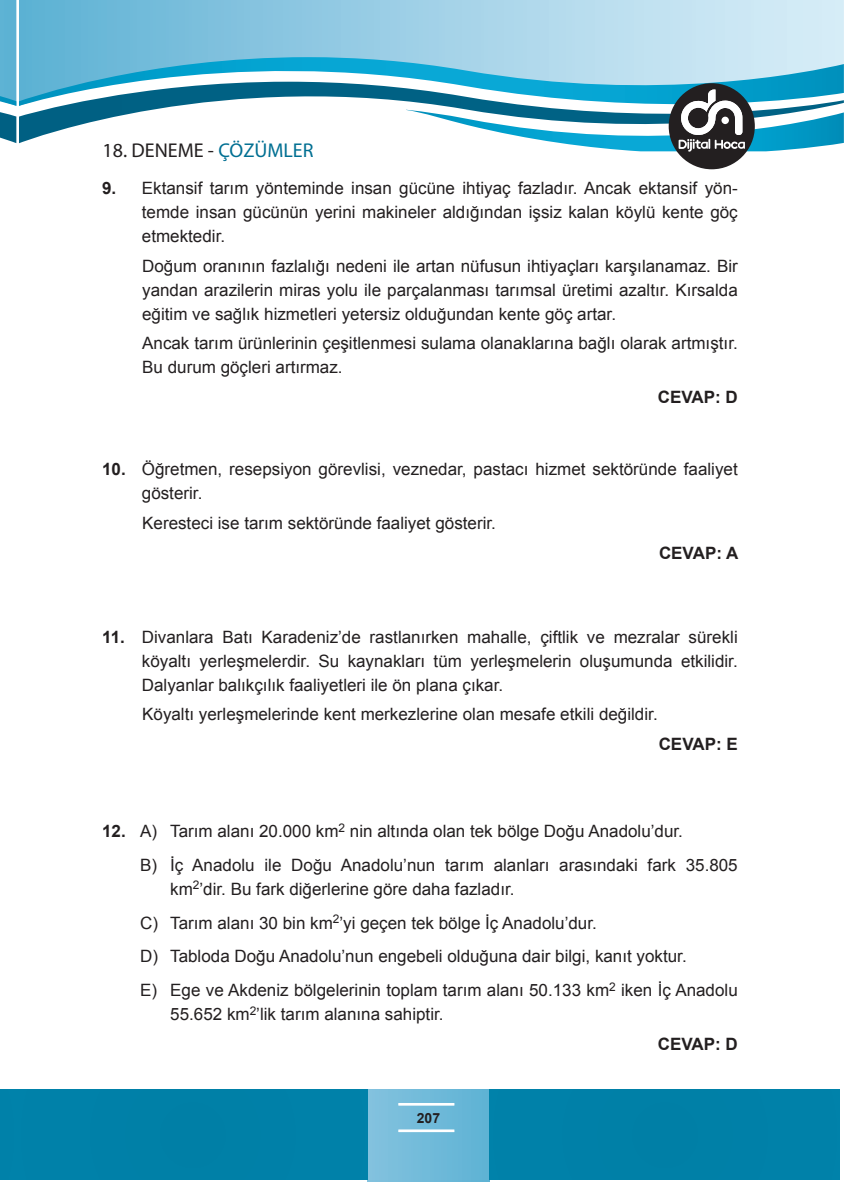
<style>
.page{position:relative;width:857px;height:1197px;background:#fff}
.page>*{position:absolute;margin:0;border:0;box-sizing:border-box;transform-origin:0 0}
.t1{font:20px "Myriad Pro";color:#231f20}
.t2{font:17px/24px "Arial";color:#231f20}
.t3{font:700 17px "Arial";color:#231f20}
.t4{font:700 14px "Arial";color:#231f20}
.s1{color:#006f92}
.s2{font-weight:700}
</style>
<div class="page">
<svg style="left:0;top:0;width:16px;height:143px;background:#57a8c8"></svg>
<svg style="left:19px;top:0;width:824px;height:44px;background:#9ed0e6"></svg>
<svg style="left:19px;top:44px;width:824px;height:24px;background:#8fcce4"></svg>
<svg style="left:19px;top:68px;width:824px;height:75px"></svg>
<div style="left:367px;top:1089px;width:122px;height:92px;background:linear-gradient(to right,#85c3df,#5fb3d5)"></div>
<hr style="left:398px;top:1102px;width:56px;height:1px;background:#fff">
<hr style="left:398px;top:1103px;width:56px;height:1px;background:#fff">
<hr style="left:398px;top:1104px;width:56px;height:1px;background:#fff">
<hr style="left:398px;top:1129px;width:56px;height:1px;background:#fff">
<hr style="left:398px;top:1130px;width:56px;height:1px;background:#fff">
<hr style="left:398px;top:1131px;width:56px;height:1px;background:#fff">
<div style="left:17px;top:1089px;width:350px;height:90px;background:#0080a8"></div>
<div style="left:489px;top:1089px;width:350px;height:90px;background:#0080a8"></div>
<div style="left:0;top:1089px;width:17px;height:90px;background:#0081a9"></div>
<div style="left:668px;top:83px;width:86px;height:86px;background:#231f20;border-radius:50%"></div>
<svg style="left:406px;top:89px;width:437px;height:67px"></svg>
<p class="t1" style="left:103px;top:138px;width:212px">18. DENEME - <span class="s1">ÇÖZÜMLER</span></p>
<p class="t2" style="left:142px;top:176px;width:597px;text-align:justify;text-indent:-40px"><span class="s2">9.</span> Ektansif tarım yönteminde insan gücüne ihtiyaç fazladır. Ancak ektansif yön&shy;temde insan gücünün yerini makineler aldığından işsiz kalan köylü kente göç etmektedir.</p>
<p class="t2" style="left:142px;top:254px;width:596px;text-align:justify">Doğum oranının fazlalığı nedeni ile artan nüfusun ihtiyaçları karşılanamaz. Bir yandan arazilerin miras yolu ile parçalanması tarımsal üretimi azaltır. Kırsalda eğitim ve sağlık hizmetleri yetersiz olduğundan kente göç artar.</p>
<p class="t2" style="left:142px;top:331px;width:596px">Ancak tarım ürünlerinin çeşitlenmesi sulama olanaklarına bağlı olarak artmıştır.<br>Bu durum göçleri artırmaz.</p>
<p class="t3" style="left:657px;top:386px;width:81px">CEVAP: D</p>
<p class="t2" style="left:142px;top:457px;width:597px;text-indent:-40px"><span class="s2">10.</span> Öğretmen, resepsiyon görevlisi, veznedar, pastacı hizmet sektöründe faaliyet gösterir.</p>
<p class="t2" style="left:142px;top:511px;width:355px">Keresteci ise tarım sektöründe faaliyet gösterir.</p>
<p class="t3" style="left:658px;top:541px;width:81px">CEVAP: A</p>
<p class="t2" style="left:142px;top:624px;width:597px;text-align:justify;text-indent:-40px"><span class="s2">11.</span> Divanlara Batı Karadeniz’de rastlanırken mahalle, çiftlik ve mezralar sürekli köyaltı yerleşmelerdir. Su kaynakları tüm yerleşmelerin oluşumunda etkilidir.<br>Dalyanlar balıkçılık faaliyetleri ile ön plana çıkar.</p>
<p class="t2" style="left:142px;top:702px;width:516px">Köyaltı yerleşmelerinde kent merkezlerine olan mesafe etkili değildir.</p>
<p class="t3" style="left:658px;top:732px;width:81px">CEVAP: E</p>
<p class="t2" style="left:140px;top:814px;width:598px;line-height:33.6px;text-indent:-38px"><span class="s2">12.</span> A) Tarım alanı 20.000 km<sup>2</sup> nin altında olan tek bölge Doğu Anadolu’dur.<br>B) İç Anadolu ile Doğu Anadolu’nun tarım alanları arasındaki fark 35.805</p>
<p class="t2" style="left:140px;top:872px;width:598px;line-height:33.6px;text-indent:30px">km<sup>2</sup>’dir. Bu fark diğerlerine göre daha fazladır.<br>C) Tarım alanı 30 bin km<sup>2</sup>’yi geçen tek bölge İç Anadolu’dur.<br>D) Tabloda Doğu Anadolu’nun engebeli olduğuna dair bilgi, kanıt yoktur.<br>E) Ege ve Akdeniz bölgelerinin toplam tarım alanı 50.133 km<sup>2</sup> iken İç Anadolu</p>
<p class="t2" style="left:170px;top:1002px;width:275px">55.652 km<sup>2</sup>’lik tarım alanına sahiptir.</p>
<p class="t3" style="left:657px;top:1032px;width:81px">CEVAP: D</p>
<p class="t4" style="left:416px;top:1108px;width:25px">207</p>
</div>
